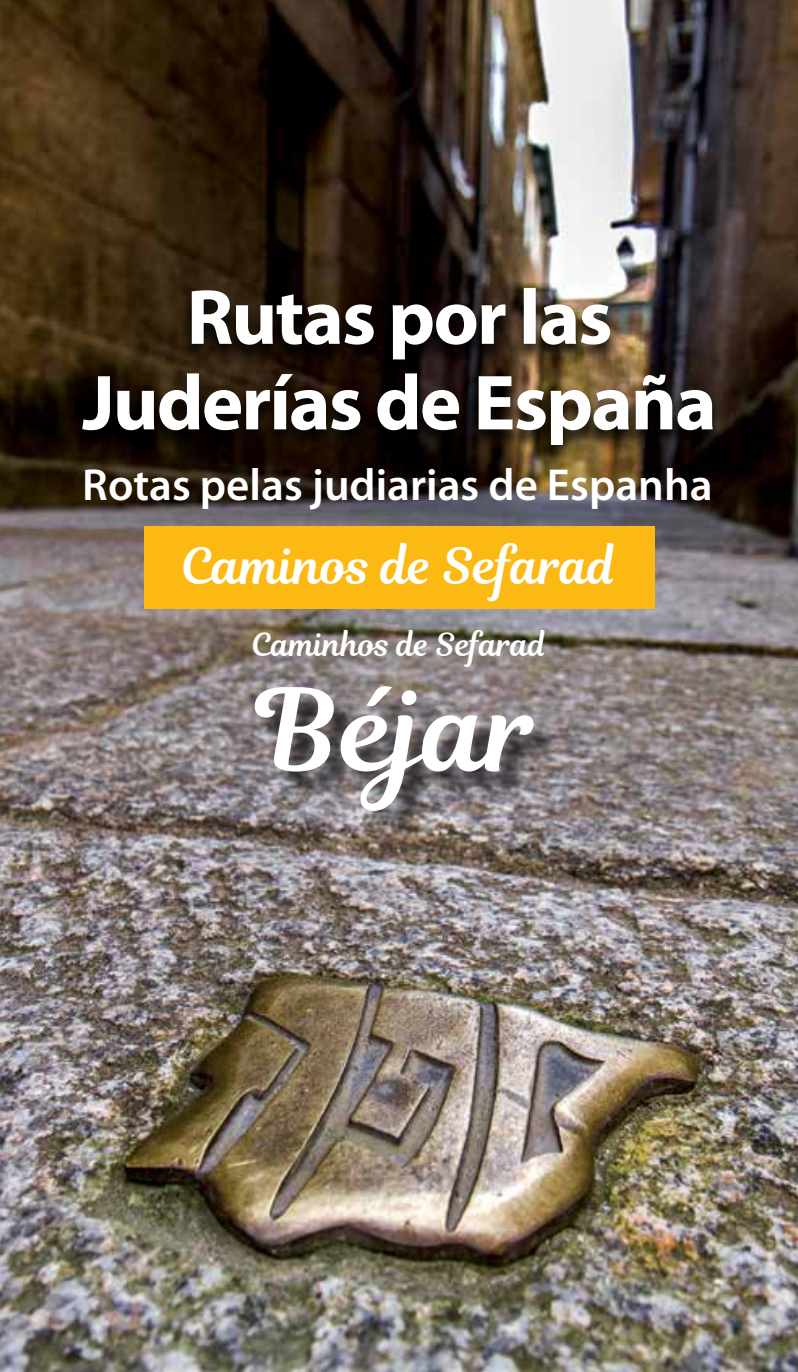
<style>
.page{position:relative;width:798px;height:1372px;background:#fff}
.page>*{position:absolute;margin:0;border:0;box-sizing:border-box;transform-origin:0 0}
.t1{font:112.5px "Magnolia Script";color:#fff}
.t2{font:49.5px "Magnolia Script";color:#fff}
.t3{font:600 45px "Myriad Pro";color:#fff}
.t4{font:31.5px "Magnolia Script";color:#fff}
</style>
<div class="page">
<img style="left:0;top:0;width:797px;height:1371px">
<div style="left:144px;top:526px;width:510px;height:83px;background:#fdb913"></div>
<div style="left:258px;top:690px;width:302px;height:149px;background:#000;opacity:.69"></div>
<img style="left:71px;top:285px;width:652px;height:181px">
<svg style="left:82px;top:373px;width:630px;height:72px"></svg>
<svg style="left:192px;top:288px;width:418px;height:71px"></svg>
<p class="t3" style="left:82px;top:456px;width:631px">Rotas pelas judiarias de Espanha</p>
<p class="t2" style="left:181px;top:530px;width:437px">Caminos de Sefarad</p>
<p class="t4" style="left:251px;top:622px;width:296px">Caminhos de Sefarad</p>
<h1 class="t1" style="left:257px;top:649px;width:282px">Béjar</h1>
</div>
